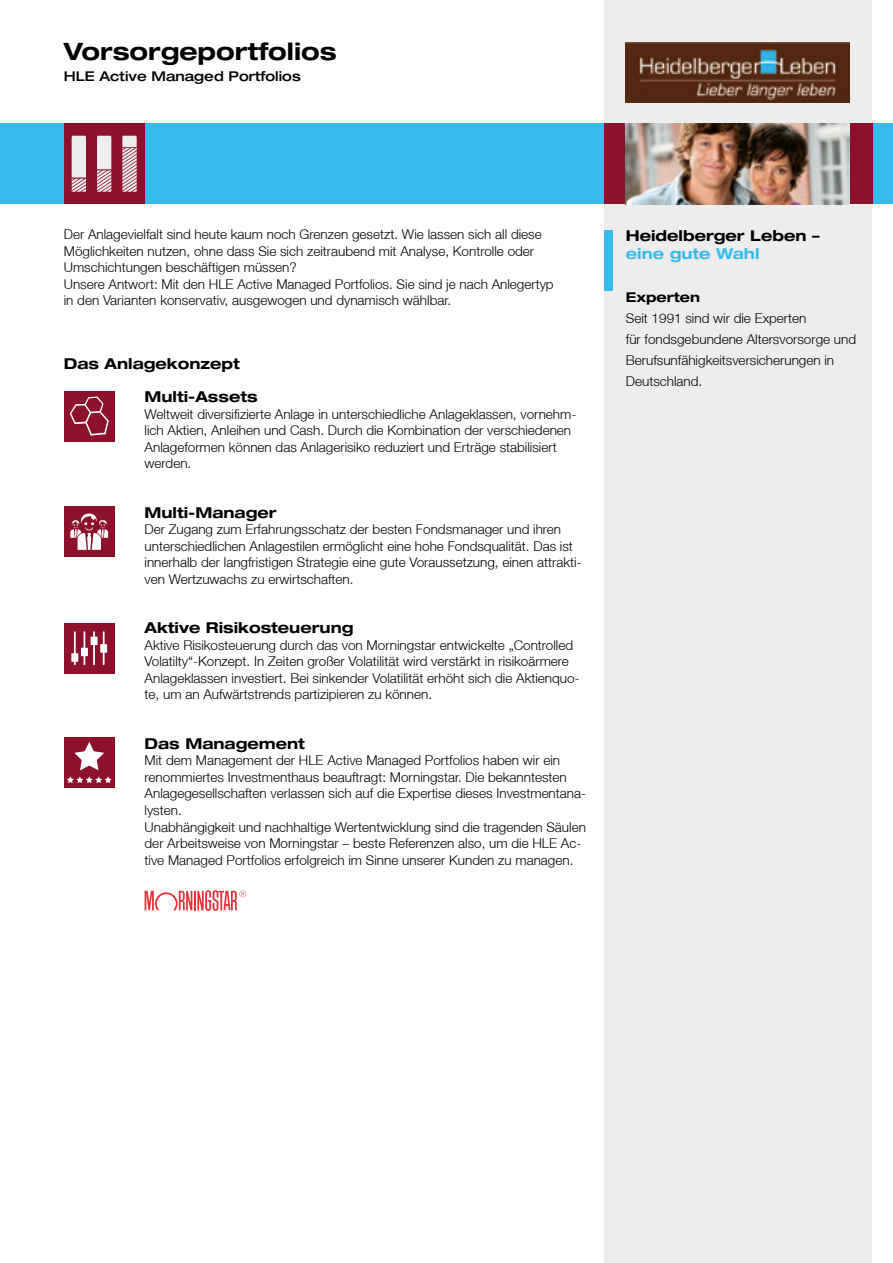
<style>
.page{position:relative;width:893px;height:1263px;background:#fff}
.page>*{position:absolute;margin:0;border:0;box-sizing:border-box;transform-origin:0 0}
.t1{font:700 expanded 24px "Helvetica Neue LT Pro";color:#000}
.t2{font:700 expanded 15px "Helvetica Neue LT Pro";color:#000}
.t3{font:700 expanded 15px "Helvetica Neue LT Pro";color:#37bbed}
.t4{font:300 13.5px/16.5px "Helvetica Neue LT";color:#000}
.t5{font:500 expanded 13.5px "Helvetica Neue LT Pro";color:#000}
.t6{font:700 expanded 13.5px "Helvetica Neue LT Pro";color:#000}
</style>
<div class="page">
<div style="left:604px;top:0;width:268px;height:1263px;background:#ededed"></div>
<div style="left:604px;top:230px;width:8px;height:61px;background:#37bbed"></div>
<img style="left:626px;top:43px;width:223px;height:59px">
<div style="left:0;top:123px;width:893px;height:81px;background:#37bbed"></div>
<div style="left:604px;top:123px;width:268px;height:81px;background:#8e112c"></div>
<img style="left:625px;top:123px;width:224px;height:81px">
<svg style="left:145px;top:890px;width:101px;height:21px"></svg>
<div style="left:64px;top:506px;width:51px;height:51px;background:#8e112c"></div>
<svg style="left:70px;top:513px;width:38px;height:37px"></svg>
<div style="left:64px;top:623px;width:51px;height:51px;background:#8e112c"></div>
<svg style="left:71px;top:631px;width:36px;height:34px"></svg>
<div style="left:64px;top:391px;width:51px;height:50px;background:#8e112c"></div>
<svg style="left:70px;top:396px;width:39px;height:40px"></svg>
<div style="left:64px;top:737px;width:51px;height:51px;background:#8e112c"></div>
<svg style="left:67px;top:742px;width:45px;height:41px"></svg>
<div style="left:64px;top:123px;width:81px;height:81px;background:#8e112c"></div>
<svg style="left:72px;top:136px;width:65px;height:56px"></svg>
<h1 class="t1" style="left:64px;top:35px;width:274px">Vorsorgeportfolios</h1>
<p class="t5" style="left:64px;top:67px;width:238px">HLE Active Managed Portfolios</p>
<p class="t4" style="left:64px;top:226px;width:491px">Der Anlagevielfalt sind heute kaum noch Grenzen gesetzt. Wie lassen sich all diese Möglichkeiten nutzen, ohne dass Sie sich zeitraubend mit Analyse, Kontrolle oder Umschichtungen beschäftigen müssen?<br>Unsere Antwort: Mit den HLE Active Managed Portfolios. Sie sind je nach Anlegertyp in den Varianten konservativ, ausgewogen und dynamisch wählbar.</p>
<p class="t2" style="left:64px;top:354px;width:178px">Das Anlagekonzept</p>
<p class="t2" style="left:145px;top:387px;width:115px">Multi-Assets</p>
<p class="t4" style="left:145px;top:405px;width:433px">Weltweit diversifizierte Anlage in unterschiedliche Anlageklassen, vornehm&shy;lich Aktien, Anleihen und Cash. Durch die Kombination der verschiedenen Anlageformen können das Anlagerisiko reduziert und Erträge stabilisiert werden.</p>
<p class="t2" style="left:145px;top:503px;width:133px">Multi-Manager</p>
<p class="t4" style="left:145px;top:521px;width:439px">Der Zugang zum Erfahrungsschatz der besten Fondsmanager und ihren unterschiedlichen Anlagestilen ermöglicht eine hohe Fondsqualität. Das ist innerhalb der langfristigen Strategie eine gute Voraussetzung, einen attrakti&shy;ven Wertzuwachs zu erwirtschaften.</p>
<p class="t2" style="left:145px;top:618px;width:210px">Aktive Risikosteuerung</p>
<p class="t4" style="left:145px;top:636px;width:437px">Aktive Risikosteuerung durch das von Morningstar entwickelte „Controlled Volatilty“-Konzept. In Zeiten großer Volatilität wird verstärkt in risikoärmere Anlageklassen investiert. Bei sinkender Volatilität erhöht sich die Aktienquo&shy;te, um an Aufwärtstrends partizipieren zu können.</p>
<p class="t2" style="left:145px;top:734px;width:162px">Das Management</p>
<p class="t4" style="left:145px;top:752px;width:443px">Mit dem Management der HLE Active Managed Portfolios haben wir ein renommiertes Investmenthaus beauftragt: Morningstar. Die bekanntesten Anlagegesellschaften verlassen sich auf die Expertise dieses Investmentana&shy;lysten.<br>Unabhängigkeit und nachhaltige Wertentwicklung sind die tragenden Säulen der Arbeitsweise von Morningstar – beste Referenzen also, um die HLE Ac&shy;tive Managed Portfolios erfolgreich im Sinne unserer Kunden zu managen.</p>
<p class="t2" style="left:626px;top:226px;width:195px">Heidelberger Leben –</p>
<p class="t3" style="left:626px;top:244px;width:135px">eine gute Wahl</p>
<p class="t6" style="left:626px;top:288px;width:76px">Experten</p>
<p class="t4" style="left:626px;top:307px;width:232px;line-height:21px">Seit 1991 sind wir die Experten<br>für fondsgebundene Altersvorsorge und<br>Berufsunfähigkeitsversicherungen in<br>Deutschland.</p>
</div>
